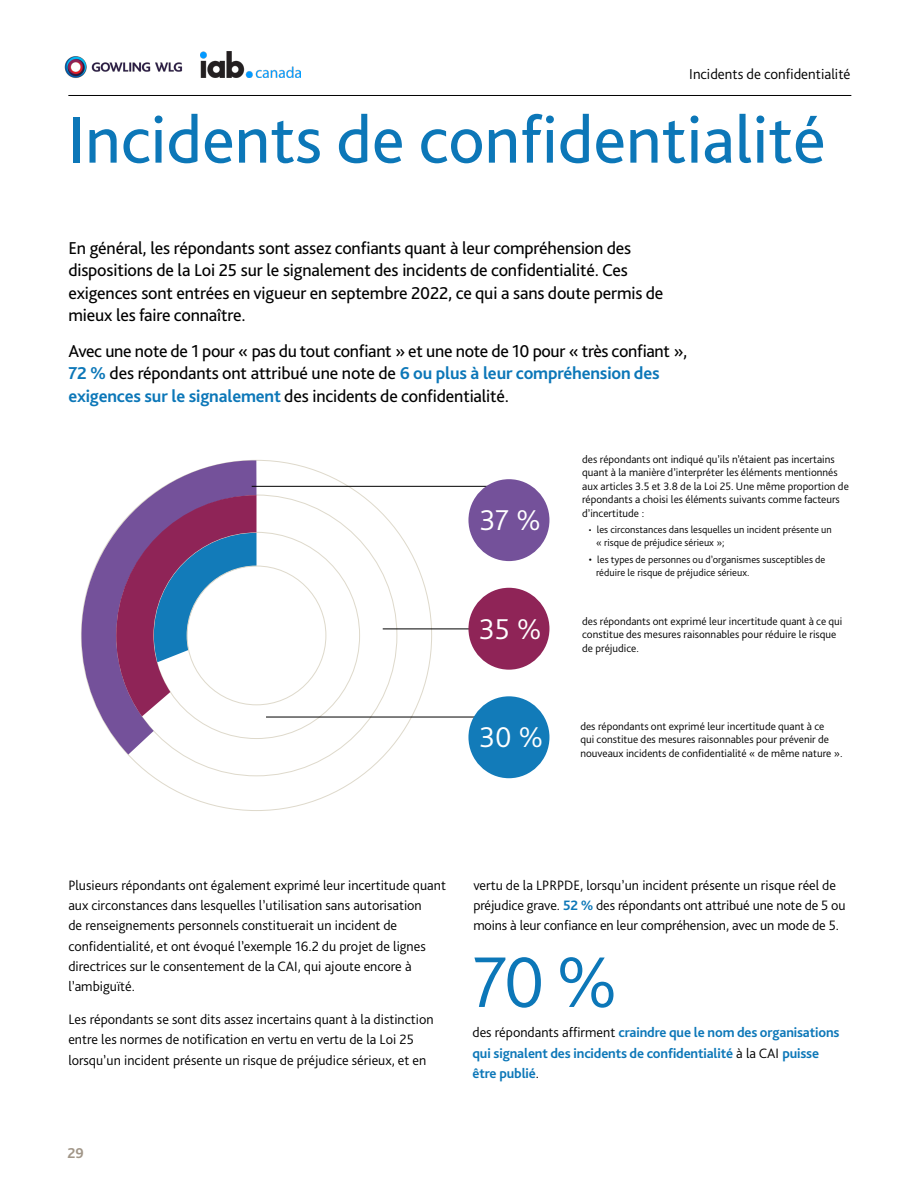
<style>
.page{position:relative;width:918px;height:1188px;background:#fff}
.page>*{position:absolute;margin:0;border:0;box-sizing:border-box;transform-origin:0 0}
.t1{font:300 75px "GWLG Bliss";color:#0c77b8}
.t2{font:69px "GWLG Bliss";color:#0c77b8}
.t3{font:300 30px "GWLG Bliss";color:#fff}
.t4{font:18px/22.5px "GWLG Bliss";letter-spacing:-.01em;color:#000}
.t5{font:300 15px "GWLG Bliss";color:#000}
.t6{font:700 15px "GWLG Bliss";color:#a19688}
.t7{font:300 14.25px/20.2px "GWLG Bliss";color:#000}
.t8{font:700 14.25px/20.2px "GWLG Bliss";letter-spacing:-.01em;color:#0c77b8}
.t9{font:300 11.25px/13.5px "GWLG Bliss";color:#000}
.t10{font:300 10.5px/13.5px "GWLG Bliss";color:#000}
.s1{font-weight:700;color:#0c77b8}
.s2{font-size:9px}
.s3{font-weight:300;color:#000}
</style>
<div class="page">
<img style="left:64px;top:56px;width:119px;height:22px">
<img style="left:201px;top:52px;width:99px;height:26px">
<hr style="left:68px;top:95px;width:783px;height:1px;background:#000">
<svg style="left:128px;top:460px;width:304px;height:351px"></svg>
<svg style="left:81px;top:460px;width:176px;height:295px"></svg>
<svg style="left:116px;top:495px;width:140px;height:221px"></svg>
<hr style="left:383px;top:629px;width:129px;height:1px;background:#000">
<hr style="left:252px;top:486px;width:252px;height:1px;background:#000">
<hr style="left:266px;top:717px;width:233px;height:1px;background:#000">
<div style="left:468px;top:479px;width:81px;height:82px;background:#74519a;border-radius:50%"></div>
<div style="left:468px;top:588px;width:81px;height:82px;background:#8f2457;border-radius:50%"></div>
<div style="left:468px;top:696px;width:81px;height:82px;background:#127bb9;border-radius:50%"></div>
<p class="t5" style="left:689px;top:65px;width:163px">Incidents de confidentialité</p>
<h2 class="t2" style="left:68px;top:97px;width:760px">Incidents de confidentialité</h2>
<p class="t4" style="left:68px;top:236px;width:597px">En général, les répondants sont assez confiants quant à leur compréhension des dispositions de la Loi 25 sur le signalement des incidents de confidentialité. Ces exigences sont entrées en vigueur en septembre 2022, ce qui a sans doute permis de mieux les faire connaître.</p>
<p class="t4" style="left:68px;top:339px;width:621px">Avec une note de 1 pour « pas du tout confiant » et une note de 10 pour « très confiant »,<br><span class="s1">72 %</span> des répondants ont attribué une note de <span class="s1">6 ou plus à leur compréhension des exigences sur le signalement</span> des incidents de confidentialité.</p>
<h3 class="t3" style="left:480px;top:501px;width:62px">37 %</h3>
<h3 class="t3" style="left:479px;top:610px;width:64px">35 %</h3>
<h3 class="t3" style="left:479px;top:718px;width:65px">30 %</h3>
<p class="t9" style="left:582px;top:452px;width:268px">des répondants ont indiqué qu’ils n’étaient pas incertains quant à la manière d’interpréter les éléments mentionnés aux articles 3.5 et 3.8 de la Loi 25. Une même proportion de répondants a choisi les éléments suivants comme facteurs d’incertitude :</p>
<p class="t10" style="left:596px;top:523px;width:237px;text-indent:-7px"><span class="s2">•</span> les circonstances dans lesquelles un incident présente un « risque de préjudice sérieux »;</p>
<p class="t10" style="left:596px;top:552px;width:231px;text-indent:-7px">• les types de personnes ou d’organismes susceptibles de réduire le risque de préjudice sérieux.</p>
<p class="t9" style="left:582px;top:614px;width:262px">des répondants ont exprimé leur incertitude quant à ce qui constitue des mesures raisonnables pour réduire le risque de préjudice.</p>
<p class="t9" style="left:580px;top:719px;width:264px">des répondants ont exprimé leur incertitude quant à ce<br>qui constitue des mesures raisonnables pour prévenir de nouveaux incidents de confidentialité « de même nature ».</p>
<p class="t7" style="left:68px;top:875px;width:379px">Plusieurs répondants ont également exprimé leur incertitude quant aux circonstances dans lesquelles l’utilisation sans autorisation<br>de renseignements personnels constituerait un incident de confidentialité, et ont évoqué l’exemple 16.2 du projet de lignes directrices sur le consentement de la CAI, qui ajoute encore à l’ambiguïté.</p>
<p class="t7" style="left:68px;top:1009px;width:367px">Les répondants se sont dits assez incertains quant à la distinction entre les normes de notification en vertu en vertu de la Loi 25 lorsqu’un incident présente un risque de préjudice sérieux, et en</p>
<p class="t6" style="left:68px;top:1144px;width:18px">29</p>
<p class="t7" style="left:473px;top:875px;width:374px">vertu de la LPRPDE, lorsqu’un incident présente un risque réel de préjudice grave. <span class="s1">52 %</span> des répondants ont attribué une note de 5 ou moins à leur confiance en leur compréhension, avec un mode de 5.</p>
<h1 class="t1" style="left:472px;top:935px;width:147px">70 %</h1>
<p class="t8" style="left:472px;top:1023px;width:369px"><span class="s3">des répondants affirment</span> craindre que le nom des organisations qui signalent des incidents de confidentialité <span class="s3">à la CAI</span> puisse être publié<span class="s3">.</span></p>
</div>
